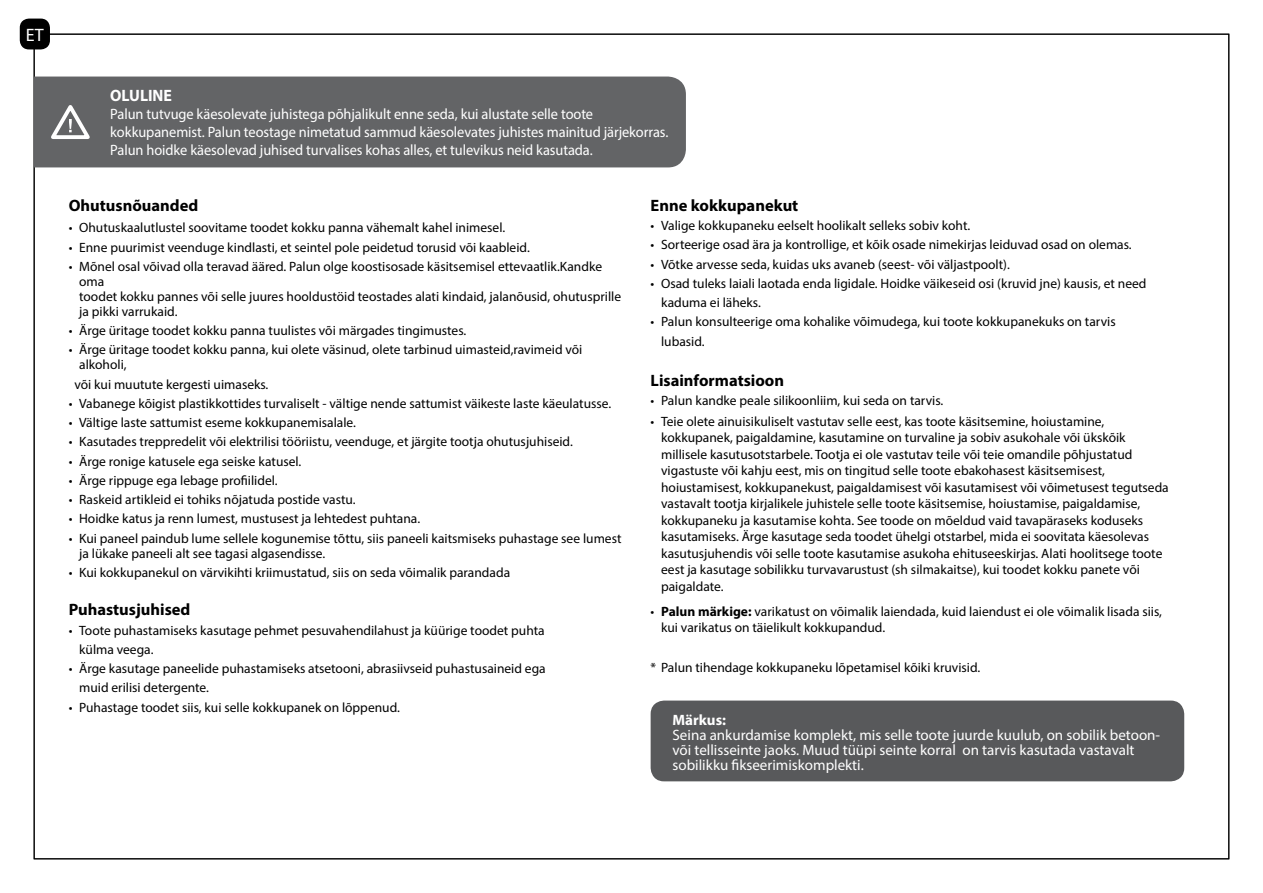
<style>
.page{position:relative;width:1263px;height:893px;background:#fff}
.page>*{position:absolute;margin:0;border:0;box-sizing:border-box;transform-origin:0 0}
.t1{font:18px "Myriad Pro";color:#fff}
.t2{font:700 16.5px "Myriad Pro";color:#000}
.t3{font:700 16.5px "Myriad Pro";color:#fff;scale:.96 1}
.t4{font:15px/18px "Myriad Pro";letter-spacing:-.005em;color:#fff;scale:.96 1}
.t5{font:15px/15px "Myriad Pro";letter-spacing:-.005em;color:#fff}
.t6{font:700 15px "Myriad Pro";color:#fff}
.t7{font:13.5px/16.5px "Myriad Pro";color:#000}
.s1{font-weight:700}
</style>
<div class="page">
<div style="left:34px;top:77px;width:652px;height:90px;background:#636466"></div>
<div style="left:21px;top:19px;width:28px;height:30px;background:#000;border-radius:9px"></div>
<div style="left:20px;top:19px;width:30px;height:30px;border:2px solid #000;border-radius:9px"></div>
<div style="left:651px;top:701px;width:532px;height:80px;background:#58595b;border-radius:13px"></div>
<div style="left:651px;top:701px;width:533px;height:80px;border:2px solid #58595b;border-radius:13px"></div>
<svg style="left:46px;top:102px;width:48px;height:39px"></svg>
<h1 class="t1" style="left:26px;top:24px;width:20px">ET</h1>
<p class="t3" style="left:110px;top:85px;width:66px">OLULINE</p>
<p class="t4" style="left:110px;top:105px;width:583px">Palun tutvuge käesolevate juhistega põhjalikult enne seda, kui alustate selle toote kokkupanemist. Palun teostage nimetatud sammud käesolevates juhistes mainitud järjekorras.<br>Palun hoidke käesolevad juhised turvalises kohas alles, et tulevikus neid kasutada.</p>
<p class="t2" style="left:69px;top:195px;width:131px">Ohutusnõuanded</p>
<p class="t7" style="left:69px;top:219px;width:438px">• Ohutuskaalutlustel soovitame toodet kokku panna vähemalt kahel inimesel.</p>
<p class="t7" style="left:69px;top:239px;width:463px">• Enne puurimist veenduge kindlasti, et seintel pole peidetud torusid või kaableid.</p>
<p class="t7" style="left:79px;top:259px;width:543px;line-height:15px;text-indent:-11px">• Mõnel osal võivad olla teravad ääred. Palun olge koostisosade käsitsemisel ettevaatlik.Kandke oma<br>toodet kokku pannes või selle juures hooldustöid teostades alati kindaid, jalanõusid, ohutusprille ja pikki varrukaid.</p>
<p class="t7" style="left:69px;top:322px;width:399px">• Ärge üritage toodet kokku panna tuulistes või märgades tingimustes.</p>
<p class="t7" style="left:79px;top:342px;width:505px;line-height:15px;text-indent:-11px">• Ärge üritage toodet kokku panna, kui olete väsinud, olete tarbinud uimasteid,ravimeid või alkoholi,</p>
<p class="t7" style="left:74px;top:376px;width:196px">või kui muutute kergesti uimaseks.</p>
<p class="t7" style="left:69px;top:395px;width:544px">• Vabanege kõigist plastikkottides turvaliselt - vältige nende sattumist väikeste laste käeulatusse.</p>
<p class="t7" style="left:69px;top:414px;width:289px">• Vältige laste sattumist eseme kokkupanemisalale.</p>
<p class="t7" style="left:69px;top:433px;width:506px">• Kasutades treppredelit või elektrilisi tööriistu, veenduge, et järgite tootja ohutusjuhiseid.</p>
<p class="t7" style="left:69px;top:453px;width:234px">• Ärge ronige katusele ega seiske katusel.</p>
<p class="t7" style="left:69px;top:472px;width:210px">• Ärge rippuge ega lebage profiilidel.</p>
<p class="t7" style="left:69px;top:491px;width:289px">• Raskeid artikleid ei tohiks nõjatuda postide vastu.</p>
<p class="t7" style="left:69px;top:510px;width:353px">• Hoidke katus ja renn lumest, mustusest ja lehtedest puhtana.</p>
<p class="t7" style="left:79px;top:530px;width:544px;line-height:15px;text-indent:-11px">• Kui paneel paindub lume sellele kogunemise tõttu, siis paneeli kaitsmiseks puhastage see lumest ja lükake paneeli alt see tagasi algasendisse.</p>
<p class="t7" style="left:69px;top:564px;width:443px">• Kui kokkupanekul on värvikihti kriimustatud, siis on seda võimalik parandada</p>
<p class="t2" style="left:69px;top:599px;width:123px">Puhastusjuhised</p>
<p class="t7" style="left:79px;top:620px;width:467px;line-height:19.2px;text-indent:-11px">• Toote puhastamiseks kasutage pehmet pesuvahendilahust ja küürige toodet puhta külma veega.</p>
<p class="t7" style="left:79px;top:659px;width:468px;line-height:19.2px;text-indent:-11px">• Ärge kasutage paneelide puhastamiseks atsetooni, abrasiivseid puhastusaineid ega muid erilisi detergente.</p>
<p class="t7" style="left:69px;top:699px;width:333px">• Puhastage toodet siis, kui selle kokkupanek on lõppenud.</p>
<p class="t2" style="left:651px;top:195px;width:149px">Enne kokkupanekut</p>
<p class="t7" style="left:651px;top:217px;width:321px">• Valige kokkupaneku eelselt hoolikalt selleks sobiv koht.</p>
<p class="t7" style="left:651px;top:236px;width:483px">• Sorteerige osad ära ja kontrollige, et kõik osade nimekirjas leiduvad osad on olemas.</p>
<p class="t7" style="left:651px;top:256px;width:361px">• Võtke arvesse seda, kuidas uks avaneb (seest- või väljastpoolt).</p>
<p class="t7" style="left:661px;top:274px;width:487px;line-height:19.2px;text-indent:-11px">• Osad tuleks laiali laotada enda ligidale. Hoidke väikeseid osi (kruvid jne) kausis, et need kaduma ei läheks.</p>
<p class="t7" style="left:661px;top:312px;width:456px;line-height:19.2px;text-indent:-11px">• Palun konsulteerige oma kohalike võimudega, kui toote kokkupanekuks on tarvis lubasid.</p>
<p class="t2" style="left:651px;top:369px;width:135px">Lisainformatsioon</p>
<p class="t7" style="left:651px;top:392px;width:294px">• Palun kandke peale silikoonliim, kui seda on tarvis.</p>
<p class="t7" style="left:661px;top:413px;width:509px;text-indent:-11px">• Teie olete ainuisikuliselt vastutav selle eest, kas toote käsitsemine, hoiustamine, kokkupanek, paigaldamine, kasutamine on turvaline ja sobiv asukohale või ükskõik millisele kasutusotstarbele. Tootja ei ole vastutav teile või teie omandile põhjustatud vigastuste või kahju eest, mis on tingitud selle toote ebakohasest käsitsemisest, hoiustamisest, kokkupanekust, paigaldamisest või kasutamisest või võimetusest tegutseda vastavalt tootja kirjalikele juhistele selle toote käsitsemise, hoiustamise, paigaldamise, kokkupaneku ja kasutamise kohta. See toode on mõeldud vaid tavapäraseks koduseks kasutamiseks. Ärge kasutage seda toodet ühelgi otstarbel, mida ei soovitata käesolevas kasutusjuhendis või selle toote kasutamise asukoha ehituseeskirjas. Alati hoolitsege toote eest ja kasutage sobilikku turvavarustust (sh silmakaitse), kui toodet kokku panete või paigaldate.</p>
<p class="t7" style="left:661px;top:603px;width:502px;text-indent:-11px">• <span class="s1">Palun märkige:</span> varikatust on võimalik laiendada, kuid laiendust ei ole võimalik lisada siis, kui varikatus on täielikult kokkupandud.</p>
<p class="t7" style="left:651px;top:659px;width:331px">* Palun tihendage kokkupaneku lõpetamisel kõiki kruvisid.</p>
<p class="t6" style="left:672px;top:710px;width:55px">Märkus:</p>
<p class="t5" style="left:672px;top:727px;width:489px">Seina ankurdamise komplekt, mis selle toote juurde kuulub, on sobilik betoon&shy;või tellisseinte jaoks. Muud tüüpi seinte korral on tarvis kasutada vastavalt sobilikku fikseerimiskomplekti.</p>
</div>
